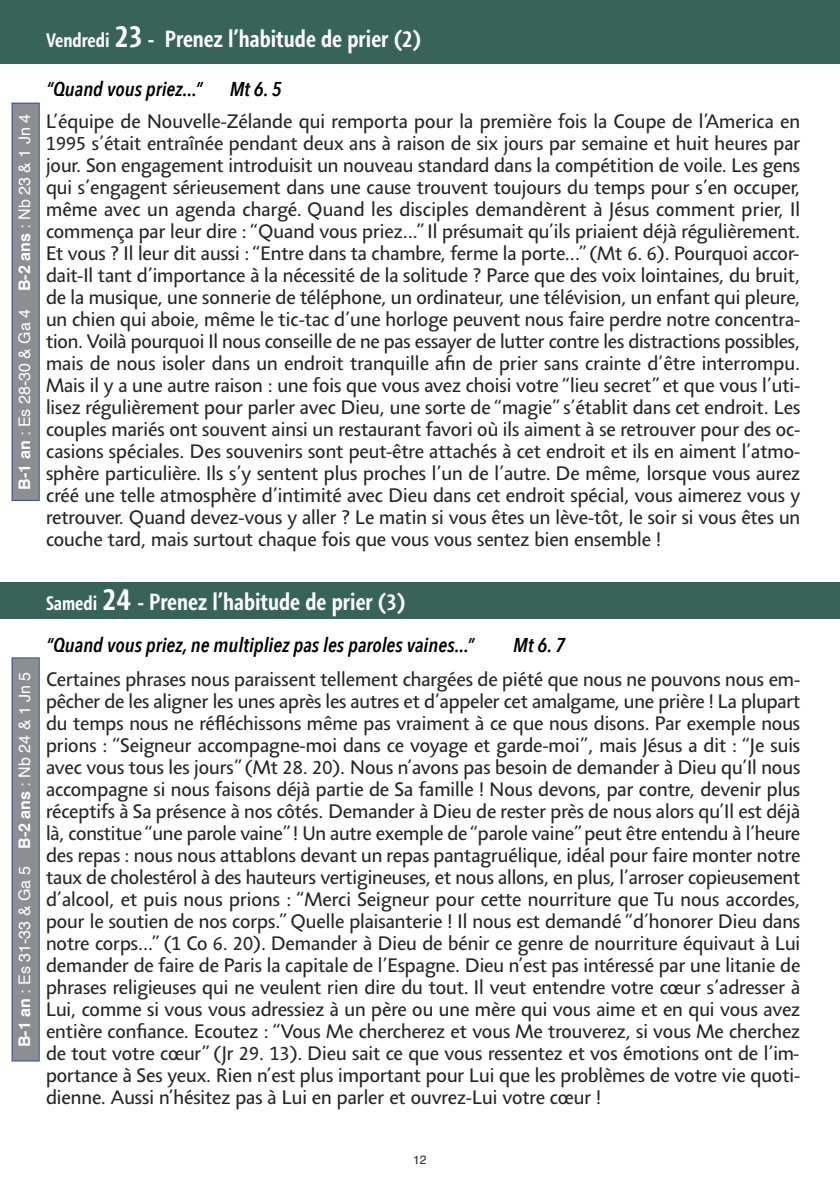
<style>
.page{position:relative;width:840px;height:1191px;background:#fff}
.page>*{position:absolute;margin:0;border:0;box-sizing:border-box;transform-origin:0 0}
.t1{font:700 condensed 24px "Agilita LT Std";color:#fff}
.t2{font:20px/22px "Agilita LT Std";color:#272526;text-align:justify}
.t3{font:italic 600 20px "Avenir Next Condensed";color:#000}
.t4{font:16px "Helvetica";color:#fff}
.t5{font:12px "Helvetica";color:#272526}
.s1{font-weight:700}
.s2{font-size:20px}
.s3{font-size:32px}
</style>
<div class="page">
<div style="left:0;top:0;width:839px;height:64px;background:#376358"></div>
<div style="left:0;top:581px;width:839px;height:37px;background:#376358"></div>
<div style="left:13px;top:104px;width:26px;height:396px;background:#8c8f92"></div>
<div style="left:12px;top:103px;width:28px;height:398px;border:1px solid #33489a"></div>
<div style="left:13px;top:658px;width:26px;height:402px;background:#8c8f92"></div>
<div style="left:12px;top:657px;width:28px;height:404px;border:1px solid #33489a"></div>
<p class="t4" style="left:18px;top:489px;width:377px;rotate:-90deg"><span class="s1">B-1 an</span> : Es 28-30 &amp; Ga 4 <span class="s1">B-2 ans</span> : Nb 23 &amp; 1 Jn 4</p>
<p class="t4" style="left:18px;top:1047px;width:377px;rotate:-90deg"><span class="s1">B-1 an</span> : Es 31-33 &amp; Ga 5 <span class="s1">B-2 ans</span> : Nb 24 &amp; 1 Jn 5</p>
<p class="t1" style="left:46px;top:25px;width:376px"><span class="s2">Vendredi</span> <span class="s3">23</span> - Prenez l’habitude de prier (2)</p>
<p class="t3" style="left:46px;top:76px;width:158px">“Quand vous priez...”</p>
<p class="t3" style="left:229px;top:76px;width:54px">Mt 6. 5</p>
<p class="t2" style="left:46px;top:111px;width:755px">L’équipe de Nouvelle-Zélande qui remporta pour la première fois la Coupe de l’America en 1995 s’était entraînée pendant deux ans à raison de six jours par semaine et huit heures par jour. Son engagement introduisit un nouveau standard dans la compétition de voile. Les gens qui s’engagent sérieusement dans une cause trouvent toujours du temps pour s’en occuper, même avec un agenda chargé. Quand les disciples demandèrent à Jésus comment prier, Il commença par leur dire : “Quand vous priez...” Il présumait qu’ils priaient déjà régulièrement.<br>Et vous ? Il leur dit aussi : “Entre dans ta chambre, ferme la porte...” (Mt 6. 6). Pourquoi accor&shy;dait-Il tant d’importance à la nécessité de la solitude ? Parce que des voix lointaines, du bruit, de la musique, une sonnerie de téléphone, un ordinateur, une télévision, un enfant qui pleure, un chien qui aboie, même le tic-tac d’une horloge peuvent nous faire perdre notre concentra&shy;tion. Voilà pourquoi Il nous conseille de ne pas essayer de lutter contre les distractions possibles, mais de nous isoler dans un endroit tranquille afin de prier sans crainte d’être interrompu.<br>Mais il y a une autre raison : une fois que vous avez choisi votre “lieu secret” et que vous l’uti&shy;lisez régulièrement pour parler avec Dieu, une sorte de “magie” s’établit dans cet endroit. Les couples mariés ont souvent ainsi un restaurant favori où ils aiment à se retrouver pour des oc&shy;casions spéciales. Des souvenirs sont peut-être attachés à cet endroit et ils en aiment l’atmo&shy;sphère particulière. Ils s’y sentent plus proches l’un de l’autre. De même, lorsque vous aurez créé une telle atmosphère d’intimité avec Dieu dans cet endroit spécial, vous aimerez vous y retrouver. Quand devez-vous y aller ? Le matin si vous êtes un lève-tôt, le soir si vous êtes un couche tard, mais surtout chaque fois que vous vous sentez bien ensemble !</p>
<p class="t1" style="left:46px;top:587px;width:360px"><span class="s2">Samedi</span> <span class="s3">24</span> - Prenez l’habitude de prier (3)</p>
<p class="t3" style="left:46px;top:632px;width:429px">“Quand vous priez, ne multipliez pas les paroles vaines...”</p>
<p class="t3" style="left:513px;top:632px;width:54px">Mt 6. 7</p>
<p class="t2" style="left:46px;top:669px;width:755px">Certaines phrases nous paraissent tellement chargées de piété que nous ne pouvons nous em&shy;pêcher de les aligner les unes après les autres et d’appeler cet amalgame, une prière ! La plupart du temps nous ne réfléchissons même pas vraiment à ce que nous disons. Par exemple nous prions : “Seigneur accompagne-moi dans ce voyage et garde-moi”, mais Jésus a dit : “Je suis avec vous tous les jours” (Mt 28. 20). Nous n’avons pas besoin de demander à Dieu qu’Il nous accompagne si nous faisons déjà partie de Sa famille ! Nous devons, par contre, devenir plus réceptifs à Sa présence à nos côtés. Demander à Dieu de rester près de nous alors qu’Il est déjà là, constitue “une parole vaine”! Un autre exemple de “parole vaine” peut être entendu à l’heure des repas : nous nous attablons devant un repas pantagruélique, idéal pour faire monter notre taux de cholestérol à des hauteurs vertigineuses, et nous allons, en plus, l’arroser copieusement d’alcool, et puis nous prions : “Merci Seigneur pour cette nourriture que Tu nous accordes, pour le soutien de nos corps.” Quelle plaisanterie ! Il nous est demandé “d’honorer Dieu dans notre corps...” (1 Co 6. 20). Demander à Dieu de bénir ce genre de nourriture équivaut à Lui demander de faire de Paris la capitale de l’Espagne. Dieu n’est pas intéressé par une litanie de phrases religieuses qui ne veulent rien dire du tout. Il veut entendre votre cœur s’adresser à Lui, comme si vous vous adressiez à un père ou une mère qui vous aime et en qui vous avez entière confiance. Ecoutez : “Vous Me chercherez et vous Me trouverez, si vous Me cherchez de tout votre cœur” (Jr 29. 13). Dieu sait ce que vous ressentez et vos émotions ont de l’im&shy;portance à Ses yeux. Rien n’est plus important pour Lui que les problèmes de votre vie quoti&shy;dienne. Aussi n’hésitez pas à Lui en parler et ouvrez-Lui votre cœur !</p>
<p class="t5" style="left:413px;top:1155px;width:15px">12</p>
</div>
